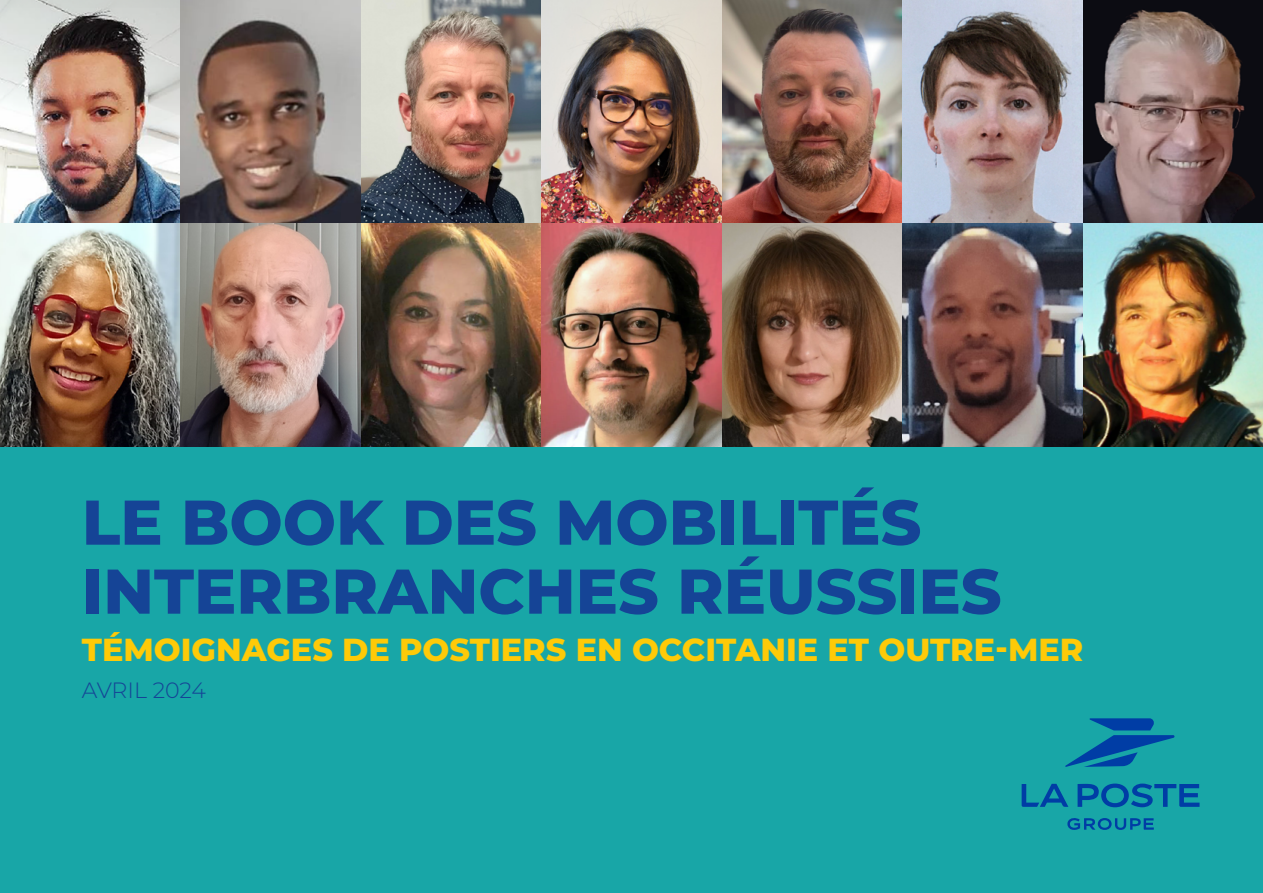
<style>
.page{position:relative;width:1263px;height:893px;background:#fff}
.page>*{position:absolute;margin:0;border:0;box-sizing:border-box;transform-origin:0 0}
.t1{font:800 63px/69px "Montserrat";color:#154496}
.t2{font:800 31.8px "Montserrat";color:#feca08}
.t3{font:300 22.2px "Montserrat";letter-spacing:-.005em;color:#154496}
</style>
<div class="page">
<div style="left:0;top:406px;width:1263px;height:487px;background:#18a6a7"></div>
<svg style="left:1065px;top:718px;width:109px;height:49px"></svg>
<svg style="left:1077px;top:784px;width:122px;height:23px"></svg>
<svg style="left:1022px;top:784px;width:46px;height:23px"></svg>
<svg style="left:1067px;top:818px;width:87px;height:12px"></svg>
<img style="left:0;top:0;width:180px;height:223px">
<img style="left:0;top:223px;width:180px;height:223px">
<img style="left:361px;top:0;width:180px;height:223px">
<img style="left:361px;top:223px;width:180px;height:223px">
<img style="left:722px;top:0;width:180px;height:223px">
<svg style="left:722px;top:223px;width:180px;height:223px;background:#80614c"></svg>
<svg style="left:1082px;top:0;width:181px;height:223px;background:#655353"></svg>
<img style="left:1082px;top:223px;width:181px;height:223px">
<svg style="left:180px;top:0;width:181px;height:223px;background:#8d7b73"></svg>
<img style="left:180px;top:223px;width:181px;height:223px">
<img style="left:541px;top:0;width:181px;height:223px">
<img style="left:541px;top:223px;width:181px;height:223px">
<svg style="left:902px;top:0;width:180px;height:223px;background:#a1979b"></svg>
<img style="left:902px;top:223px;width:180px;height:223px">
<h1 class="t1" style="left:82px;top:484px;width:921px">LE BOOK DES MOBILITÉS<br>INTERBRANCHES RÉUSSIES</h1>
<p class="t2" style="left:82px;top:626px;width:1003px">TÉMOIGNAGES DE POSTIERS EN OCCITANIE ET OUTRE-MER</p>
<p class="t3" style="left:82px;top:675px;width:126px">AVRIL 2024</p>
</div>
